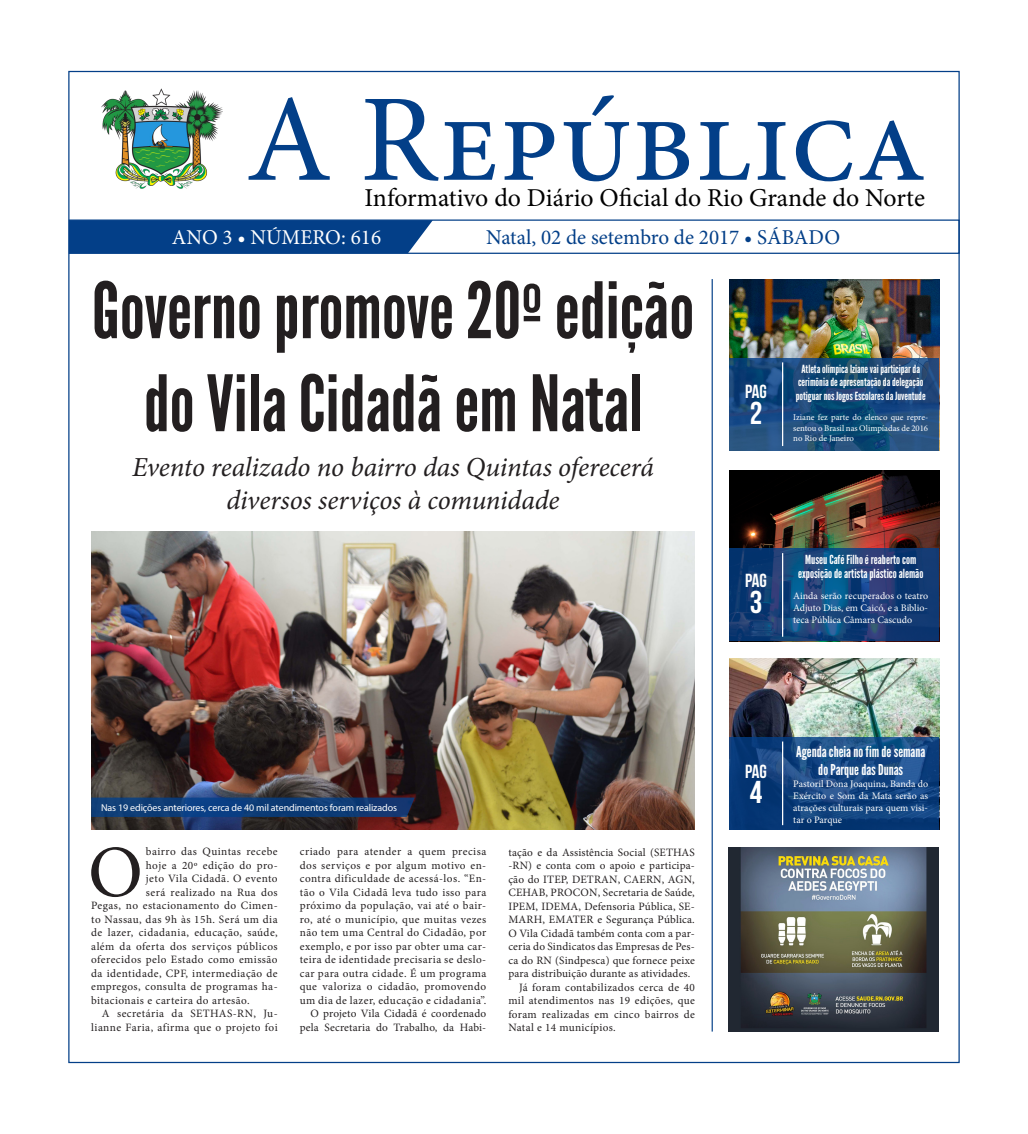
<style>
.page{position:relative;width:1028px;height:1134px;background:#fff}
.page>*{position:absolute;margin:0;border:0;box-sizing:border-box;transform-origin:0 0}
.t1{font:124.25px "Minion Pro";color:#033f88}
.t2{font:77.5px/93px "League Gothic";color:#231f20;text-align:center}
.t3{font:73.5px "Minion Pro";color:#231f20}
.t4{font:31.62px "Bebas Neue";color:#fff}
.t5{font:italic 27.5px/33px "Minion Pro";letter-spacing:-.005em;color:#231f20;text-align:center}
.t6{font:25.75px "Minion Pro";color:#000}
.t7{font:21.12px "Minion Pro";color:#033f88}
.t8{font:21.12px "Minion Pro";color:#fff}
.t9{font:19px "Bebas Neue";letter-spacing:-.005em;color:#fff}
.t10{font:15px "League Gothic";color:#fff}
.t11{font:12.5px/13.8px "League Gothic";color:#fff;text-align:center}
.t12{font:11.25px/13.5px "Minion Pro";letter-spacing:.03em;color:#231f20;text-align:right}
.t13{font:11.25px/13.5px "League Gothic";color:#fff;text-align:center}
.t14{font:10px/12px "Minion Pro";color:#fff;text-align:justify}
.t15{font:10px "Myriad Pro";letter-spacing:-.01em;color:#fff}
.t16{font:8.75px/10.5px "Minion Pro";color:#fff;text-align:justify}
.s1{font-family:"Bebas Neue"}
</style>
<div class="page">
<div style="left:69px;top:219px;width:890px;height:35px;border:1px solid #033f88"></div>
<div style="left:69px;top:220px;width:364px;height:33px;background:#033f88"></div>
<hr style="left:711px;top:279px;width:2px;height:752px;background:#033f88">
<img style="left:102px;top:88px;width:120px;height:100px">
<img style="left:729px;top:280px;width:210px;height:78px">
<img style="left:729px;top:470px;width:210px;height:79px">
<img style="left:729px;top:659px;width:210px;height:78px">
<svg style="left:729px;top:358px;width:210px;height:92px;background:#194a7a"></svg>
<svg style="left:729px;top:549px;width:210px;height:92px;background:#154078"></svg>
<svg style="left:729px;top:737px;width:210px;height:92px;background:#11427e"></svg>
<hr style="left:782px;top:362px;width:1px;height:84px;background:#fff">
<hr style="left:782px;top:553px;width:1px;height:84px;background:#fff">
<hr style="left:782px;top:741px;width:1px;height:84px;background:#fff">
<img style="left:728px;top:847px;width:210px;height:185px">
<img style="left:91px;top:531px;width:604px;height:298px">
<svg style="left:91px;top:797px;width:324px;height:20px;background:#0f3b75"></svg>
<h1 class="t1" style="left:246px;top:57px;width:682px">A República</h1>
<h3 class="t6" style="left:364px;top:181px;width:562px">Informativo do Diário Oficial do Rio Grande do Norte</h3>
<h3 class="t8" style="left:172px;top:223px;width:211px">ANO 3 • NÚMERO: 616</h3>
<h3 class="t7" style="left:486px;top:223px;width:355px">Natal, 02 de setembro de 2017 • SÁBADO</h3>
<h2 class="t2" style="left:92px;top:264px;width:604px">Governo promove 20<span class="s1">º</span> edição do Vila Cidadã em Natal</h2>
<h3 class="t5" style="left:132px;top:451px;width:523px">Evento realizado no bairro das Quintas oferecerá diversos serviços à comunidade</h3>
<p class="t15" style="left:101px;top:801px;width:297px">Nas 19 edições anteriores, cerca de 40 mil atendimentos foram realizados</p>
<h3 class="t3" style="left:88px;top:823px;width:56px">O</h3>
<p class="t12" style="left:146px;top:845px;width:133px">bairro das Quintas recebe</p>
<p class="t12" style="left:146px;top:859px;width:133px">hoje a 20º edição do pro-</p>
<p class="t12" style="left:146px;top:872px;width:133px">jeto Vila Cidadã. O evento</p>
<p class="t12" style="left:146px;top:886px;width:133px">será realizado na Rua dos</p>
<p class="t12" style="left:91px;top:899px;width:188px">Pegas, no estacionamento do Cimen-</p>
<p class="t12" style="left:91px;top:913px;width:188px">to Nassau, das 9h às 15h. Será um dia</p>
<p class="t12" style="left:91px;top:926px;width:188px">de lazer, cidadania, educação, saúde,</p>
<p class="t12" style="left:91px;top:940px;width:188px">além da oferta dos serviços públicos</p>
<p class="t12" style="left:91px;top:953px;width:188px">oferecidos pelo Estado como emissão</p>
<p class="t12" style="left:91px;top:967px;width:188px">da identidade, CPF, intermediação de</p>
<p class="t12" style="left:91px;top:980px;width:188px">empregos, consulta de programas ha-</p>
<p class="t12" style="left:91px;top:994px;width:160px">bitacionais e carteira do artesão.</p>
<p class="t12" style="left:102px;top:1007px;width:177px">A secretária da SETHAS-RN, Ju-</p>
<p class="t12" style="left:91px;top:1021px;width:188px">lianne Faria, afirma que o projeto foi</p>
<p class="t12" style="left:300px;top:845px;width:188px">criado para atender a quem precisa dos serviços e por algum motivo en&shy;contra dificuldade de acessá-los. “En&shy;tão o Vila Cidadã leva tudo isso para próximo da população, vai até o bair&shy;ro, até o município, que muitas vezes não tem uma Central do Cidadão, por exemplo, e por isso par obter uma car&shy;teira de identidade precisaria se deslo&shy;car para outra cidade. É um programa que valoriza o cidadão, promovendo um dia de lazer, educação e cidadania”.<br>O projeto Vila Cidadã é coordenado pela Secretaria do Trabalho, da Habi-</p>
<p class="t12" style="left:508px;top:845px;width:188px">tação e da Assistência Social (SETHAS</p>
<p class="t12" style="left:508px;top:859px;width:188px">-RN) e conta com o apoio e participa-</p>
<p class="t12" style="left:508px;top:872px;width:188px">ção do ITEP, DETRAN, CAERN, AGN,</p>
<p class="t12" style="left:508px;top:886px;width:188px">CEHAB, PROCON, Secretaria de Saúde,</p>
<p class="t12" style="left:508px;top:899px;width:188px">IPEM, IDEMA, Defensoria Pública, SE-</p>
<p class="t12" style="left:508px;top:913px;width:188px">MARH, EMATER e Segurança Pública.</p>
<p class="t12" style="left:508px;top:926px;width:188px">O Vila Cidadã também conta com a par-</p>
<p class="t12" style="left:508px;top:940px;width:188px">ceria do Sindicatos das Empresas de Pes-</p>
<p class="t12" style="left:508px;top:953px;width:188px">ca do RN (Sindpesca) que fornece peixe</p>
<p class="t12" style="left:508px;top:967px;width:184px">para distribuição durante as atividades.</p>
<p class="t12" style="left:519px;top:980px;width:177px">Já foram contabilizados cerca de 40</p>
<p class="t12" style="left:508px;top:994px;width:188px">mil atendimentos nas 19 edições, que</p>
<p class="t12" style="left:508px;top:1007px;width:188px">foram realizadas em cinco bairros de</p>
<p class="t12" style="left:508px;top:1021px;width:109px">Natal e 14 municípios.</p>
<p class="t13" style="left:798px;top:362px;width:127px">Atleta olímpica Iziane vai participar da cerimônia de apresentação da delegação</p>
<h3 class="t9" style="left:745px;top:381px;width:23px">PAG</h3>
<p class="t13" style="left:795px;top:389px;width:131px">potiguar nos Jogos Escolares da Juventude</p>
<h3 class="t4" style="left:749px;top:396px;width:14px">2</h3>
<p class="t16" style="left:793px;top:412px;width:136px">Iziane fez parte do elenco que repre&shy;sentou o Brasil nas Olimpíadas de 2016 no Rio de Janeiro</p>
<h3 class="t9" style="left:745px;top:570px;width:23px">PAG</h3>
<h3 class="t4" style="left:749px;top:585px;width:14px">3</h3>
<p class="t11" style="left:798px;top:553px;width:127px">Museu Café Filho é reaberto com exposição de artista plástico alemão</p>
<p class="t14" style="left:793px;top:590px;width:136px">Ainda serão recuperados o teatro Adjuto Dias, em Caicó, e a Biblio&shy;teca Pública Câmara Cascudo</p>
<h3 class="t10" style="left:796px;top:743px;width:130px">Agenda cheia no fim de semana</h3>
<h3 class="t9" style="left:745px;top:760px;width:23px">PAG</h3>
<h3 class="t10" style="left:818px;top:761px;width:86px">do Parque das Dunas</h3>
<h3 class="t4" style="left:749px;top:775px;width:14px">4</h3>
<p class="t14" style="left:793px;top:777px;width:136px">Pastoril Dona Joaquina, Banda do Exército e Som da Mata serão as atrações culturais para quem visi&shy;tar o Parque</p>
</div>
